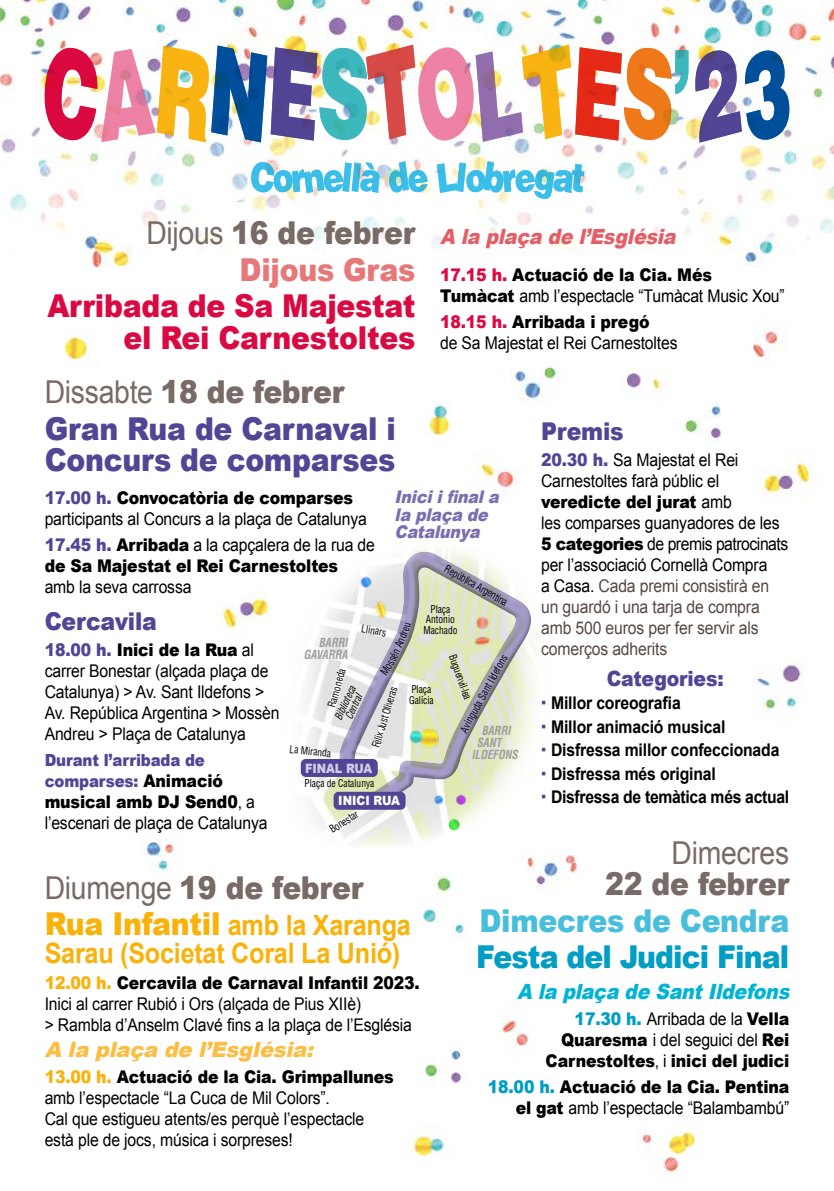
<style>
.page{position:relative;width:834px;height:1191px;background:#fff}
.page>*{position:absolute;margin:0;border:0;box-sizing:border-box;transform-origin:0 0}
.t1{font:900 31.5px/36.4px "Arial";letter-spacing:-.01em;color:#786b66;text-align:right;scale:.9 1}
.t2{font:900 31.5px/36.4px "Arial";letter-spacing:-.01em;color:#524595;scale:.9 1}
.t3{font:900 31.5px/31.5px "Arial";letter-spacing:-.01em;color:#db0941;text-align:right;scale:.9 1}
.t4{font:900 31.5px "Arial";letter-spacing:-.03em;color:#009dc5;scale:.9 1}
.t5{font:900 31.5px "Arial";letter-spacing:-.01em;color:#47bedb;scale:.9 1}
.t6{font:31.5px "Arial";letter-spacing:-.01em;color:#786b66;scale:.9 1}
.t7{font:700 28px/28px "Arial";letter-spacing:-.01em;color:#f9b209;scale:.9 1}
.t8{font:900 24.5px "Arial";letter-spacing:-.01em;color:#524595;scale:.9 1}
.t9{font:italic 900 21px "Arial";color:#00b4d5;scale:.9 1}
.t10{font:italic 900 21px "Arial";color:#fbbd42}
.t11{font:italic 900 21px "Arial";color:#e45e67;scale:.9 1}
.t12{font:900 21px "Arial";letter-spacing:-.01em;color:#524595;scale:.9 1}
.t13{font:17.5px/21px "Arial";letter-spacing:-.01em;color:#000;scale:.9 1}
.t14{font:17.5px/21px "Arial";letter-spacing:-.01em;color:#020203;scale:.9 1}
.t15{font:900 17.5px/21px "Arial";letter-spacing:-.01em;color:#000;text-align:right;scale:.9 1}
.t16{font:700 17.5px/23.4px "Arial";letter-spacing:-.01em;color:#000;scale:.9 1}
.t17{font:italic 900 17.5px/17.5px "Arial";color:#7a6eb0;scale:.9 1}
.t18{font:900 16.62px/21px "Arial";letter-spacing:-.01em;color:#524595;scale:.9 1}
.t19{font:900 12.95px "Arial";letter-spacing:-.005em;color:#d2cde8;scale:.87 1}
.t20{font:900 12.78px "Arial";color:#fff;scale:.89 1}
.t21{font:italic 700 condensed 12.25px/12.2px "Helvetica";color:#9d9d9c;text-align:right;scale:.9 1}
.t22{font:condensed 10.5px/10.5px "Helvetica";color:#000;scale:.9 1}
.t23{font:italic condensed 10.5px/9.5px "Helvetica";color:#000;text-align:center;scale:.9 1}
.t24{font:condensed 10.5px "Helvetica";color:#000;scale:.92 1}
.t25{font:condensed 10.33px "Helvetica";color:#000;scale:.92 1}
.s1{font-weight:400}
.s2{color:#e87779}
.s3{font-weight:900;color:#db0941}
.s4{font-weight:900}
.s5{font-weight:400;color:#786b66}
.s6{color:#786b66}
.s7{font-weight:900;color:#524595}
.s8{color:#524595}
.s9{font-size:17.5px;color:#000}
.s10{color:#020203}
.s11{color:#554843}
.s12{font-weight:900;font-size:31.5px}
.s13{font-weight:900;color:#f9b209}
.s14{color:#000}
.s15{color:#009dc5}
</style>
<div class="page">
<img style="left:0;top:0;width:833px;height:1175px">
<img style="left:276px;top:543px;width:281px;height:305px">
<div style="left:339px;top:550px;width:193px;height:257px;background:#fff;opacity:.25"></div>
<div style="left:339px;top:562px;width:193px;height:248px;background:#000;opacity:.25"></div>
<div style="left:301px;top:759px;width:76px;height:18px;background:#524595;border-radius:5px"></div>
<div style="left:333px;top:791px;width:72px;height:18px;background:#524595;border-radius:5px"></div>
<img style="left:358px;top:571px;width:32px;height:47px">
<svg style="left:695px;top:50px;width:94px;height:93px"></svg>
<img style="left:44px;top:45px;width:644px;height:97px">
<img style="left:430px;top:786px;width:41px;height:49px">
<img style="left:407px;top:721px;width:34px;height:32px">
<img style="left:450px;top:603px;width:54px;height:54px">
<svg style="left:251px;top:161px;width:333px;height:38px"></svg>
<svg style="left:380px;top:622px;width:31px;height:53px;background:#bdbbc6"></svg>
<svg style="left:460px;top:720px;width:11px;height:13px"></svg>
<h1 class="t1" style="left:146px;top:214px;width:300px"><span class="s1">Dijous</span> 16 de febrer<br><span class="s2">Dijous Gras</span></h1>
<h1 class="t3" style="left:47px;top:289px;width:410px">Arribada de Sa Majestat el Rei Carnestoltes</h1>
<p class="t11" style="left:440px;top:221px;width:270px">A la plaça de l’Església</p>
<p class="t13" style="left:440px;top:264px;width:384px"><span class="s3">17.15 h.</span> <span class="s4">Actuació de la Cia. Més<br>Tumàcat</span> amb l’espectacle “Tumàcat Music Xou”</p>
<p class="t13" style="left:440px;top:311px;width:265px"><span class="s3">18.15 h.</span> <span class="s4">Arribada i pregó<br></span>de Sa Majestat el Rei Carnestoltes</p>
<h1 class="t2" style="left:45px;top:373px;width:391px"><span class="s5">Dissabte</span> <span class="s6">18 de febrer<br></span>Gran Rua de Carnaval i</h1>
<h1 class="t2" style="left:45px;top:441px;width:391px">Concurs de comparses</h1>
<p class="t17" style="left:394px;top:487px;width:123px">Iniciifinala la plaça de<br>Catalunya</p>
<p class="t13" style="left:45px;top:487px;width:359px"><span class="s7">17.00 h.</span> <span class="s4">Convocatòria de comparses </span>participants al Concurs a la plaça de Catalunya</p>
<p class="t15" style="left:45px;top:533px;width:368px;text-align:left"><span class="s8">17.45 h.</span> Arribada <span class="s1">a la capçalera de la rua de </span>de Sa Majestat el Rei Carnestoltes</p>
<p class="t13" style="left:45px;top:576px;width:164px">amb la seva carrossa</p>
<p class="t22" style="left:448px;top:563px;width:80px;rotate:30deg">República Argentina</p>
<p class="t22" style="left:423px;top:603px;width:39px;text-align:center">Plaça<br>Antonio<br>Machado</p>
<h3 class="t8" style="left:45px;top:604px;width:126px">Cercavila</h3>
<p class="t13" style="left:45px;top:640px;width:262px"><span class="s7">18.00 h.</span> <span class="s4">Inici de la Rua</span> al carrer Bonestar (alçada plaça de<br>Catalunya) &gt; Av. Sant Ildefons &gt;<br>Av. República Argentina &gt; Mossèn<br>Andreu &gt; Plaça de Catalunya</p>
<p class="t18" style="left:45px;top:749px;width:199px">Durant l’arribada de comparses: <span class="s9">Animació</span></p>
<p class="t13" style="left:45px;top:791px;width:249px"><span class="s4">musical amb DJ Send0</span>, a l’escenari de plaça de Catalunya</p>
<p class="t22" style="left:362px;top:623px;width:29px;rotate:10deg">Llinars</p>
<p class="t21" style="left:303px;top:636px;width:50px">BARRI<br>GAVARRA</p>
<p class="t22" style="left:457px;top:653px;width:53px;rotate:70deg">Buguenvil·lea</p>
<p class="t24" style="left:489px;top:670px;width:24px;rotate:-60deg">efons</p>
<p class="t22" style="left:326px;top:705px;width:46px;rotate:-74deg">Ramoneda</p>
<p class="t25" style="left:475px;top:695px;width:33px;rotate:-61deg">Sant Ild</p>
<p class="t23" style="left:333px;top:717px;width:42px;rotate:-65deg">Biblioteca<br>Central</p>
<p class="t22" style="left:409px;top:684px;width:29px">Plaça<br>Galícia</p>
<p class="t22" style="left:370px;top:745px;width:71px;rotate:-73deg">Fèlix Just Oliveras</p>
<p class="t25" style="left:463px;top:718px;width:27px;rotate:-62deg">nguda</p>
<p class="t21" style="left:481px;top:724px;width:33px">BARRI</p>
<p class="t21" style="left:476px;top:736px;width:29px">SANT</p>
<p class="t21" style="left:471px;top:748px;width:53px">ILDEFONS</p>
<p class="t22" style="left:290px;top:743px;width:48px;rotate:6deg">La Miranda</p>
<p class="t19" style="left:305px;top:758px;width:79px">FINAL RUA</p>
<p class="t22" style="left:304px;top:778px;width:79px">Plaça de Catalunya</p>
<p class="t20" style="left:338px;top:791px;width:71px">INICI RUA</p>
<p class="t22" style="left:327px;top:825px;width:37px;rotate:-32deg">Bonestar</p>
<h3 class="t8" style="left:541px;top:413px;width:93px">Premis</h3>
<p class="t13" style="left:541px;top:449px;width:276px"><span class="s7">20.30 h.</span> Sa Majestat el Rei<br>Carnestoltes farà públic el <span class="s4">veredicte del jurat</span> amb<br>les comparses guanyadores de les<br><span class="s4">5 categories</span> de premis patrocinats per l’associació Cornellà Compra<br>a Casa<span class="s10">.</span> <span class="s11">Cada premi consistirà en un guardó i una tarja de compra amb 500 euros per fer servir als comerços adherits</span></p>
<p class="t12" style="left:606px;top:663px;width:131px">Categories:</p>
<p class="t16" style="left:541px;top:692px;width:277px"><span class="s7">·</span> Millor coreografia<br><span class="s7">·</span> Millor animació musical<br><span class="s7">·</span> Disfressa millor confeccionada<br><span class="s7">·</span> Disfressa més original<br><span class="s7">·</span> Disfressa de temàtica més actual</p>
<h1 class="t1" style="left:45px;top:868px;width:355px"><span class="s1">Diumenge</span> 19 de febrer</h1>
<h2 class="t7" style="left:45px;top:912px;width:408px"><span class="s12">Rua Infantil</span> amb la Xaranga<br>Sarau (Societat Coral La Unió)</h2>
<p class="t14" style="left:45px;top:972px;width:418px"><span class="s13">12.00 h.</span> <span class="s4">Cercavila de Carnaval Infantil 2023.<br></span>Inici al carrer Rubió i Ors (alçada de Pius XIIè)<br><span class="s14">&gt;</span> Rambla d’Anselm Clavé fins a la plaça de l’Església</p>
<p class="t10" style="left:45px;top:1034px;width:276px">A la plaça de l’Església:</p>
<p class="t14" style="left:45px;top:1066px;width:389px"><span class="s13">13.00 h.</span> <span class="s4">Actuació de la Cia. Grimpallunes </span>amb l’espectacle “La Cuca de Mil Colors”.<br>Cal que estigueu atents/es perquè l’espectacle està ple de jocs, música i sorpreses!</p>
<h1 class="t6" style="left:671px;top:835px;width:132px">Dimecres</h1>
<h1 class="t1" style="left:605px;top:864px;width:206px">22 de febrer</h1>
<h1 class="t5" style="left:479px;top:897px;width:345px">Dimecres de Cendra</h1>
<h1 class="t4" style="left:476px;top:934px;width:349px">Festa del Judici Final</h1>
<p class="t9" style="left:517px;top:976px;width:311px">A la plaça de SantIldefons</p>
<p class="t15" style="left:545px;top:1007px;width:272px"><span class="s15">17.30 h.</span> <span class="s1">Arribada de la</span> Vella<br>Quaresma <span class="s1">i del seguici del</span> Rei<br>Carnestoltes<span class="s1">, i</span> inici del judici</p>
<p class="t15" style="left:487px;top:1075px;width:336px"><span class="s15">18.00 h.</span> Actuació de la Cia. Pentina el gat <span class="s1">amb l’espectacle “Balambambú”</span></p>
</div>
